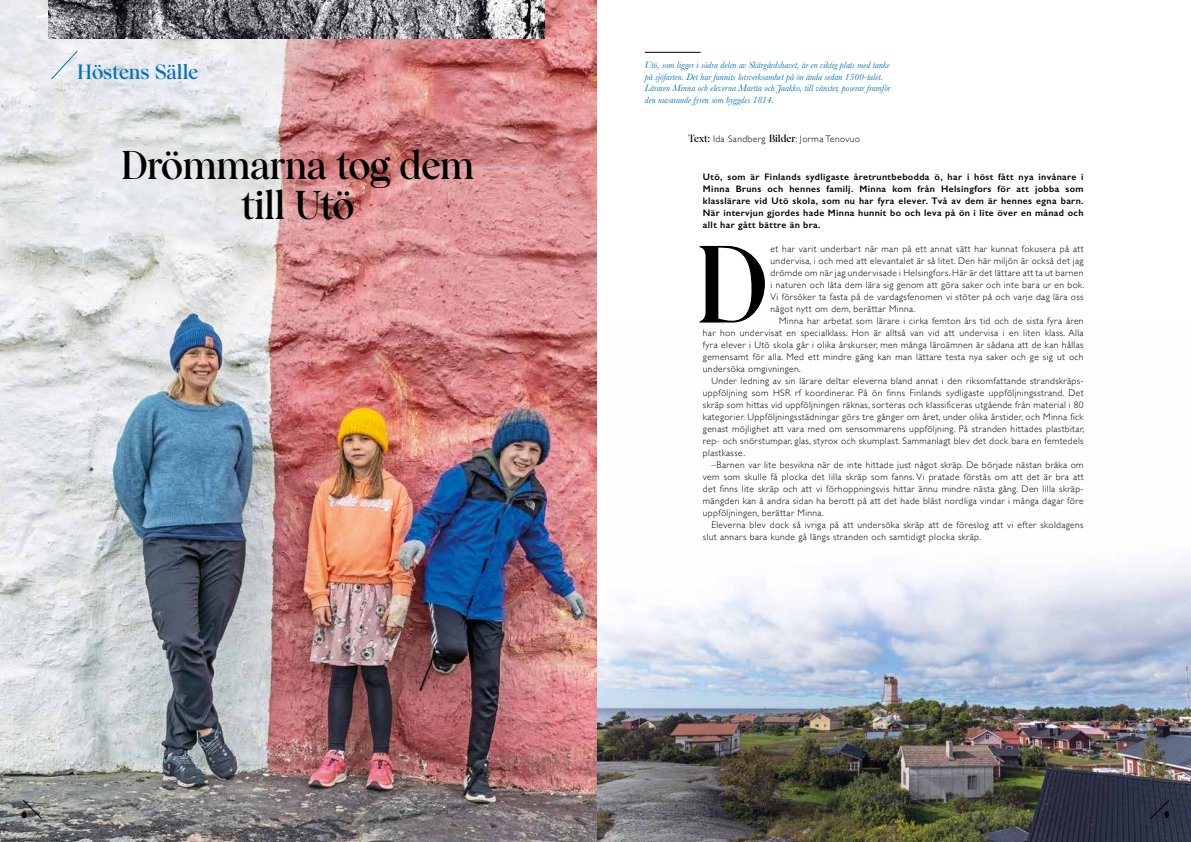
<style>
.page{position:relative;width:1191px;height:842px;background:#fff}
.page>*{position:absolute;margin:0;border:0;box-sizing:border-box;transform-origin:0 0}
.t1{font:600 39px/40.4px "Wulkan Display";letter-spacing:-.02em;color:#000;text-align:center}
.t2{font:600 20px "Wulkan Display";color:#0072bb}
.t3{font:300 9.5px/12px "Gill Sans";letter-spacing:.04em;color:#000;text-align:justify}
.t4{font:600 9.5px/12px "Gill Sans";letter-spacing:.04em;color:#000;text-align:justify}
.t5{font:italic 9.5px/11.4px "Baskerville";color:#0072bb}
.t6{font:900 9px "Serif Gothic Std";color:#000}
.s1{font-family:"Wulkan Display";font-weight:600;font-size:10px}
</style>
<div class="page">
<img style="left:597px;top:559px;width:594px;height:283px">
<img style="left:0;top:0;width:597px;height:842px">
<svg style="left:36px;top:7px;width:13px;height:13px"></svg>
<img style="left:49px;top:0;width:495px;height:39px">
<svg style="left:50px;top:50px;width:29px;height:31px"></svg>
<hr style="left:645px;top:52px;width:55px;height:1px;background:#000">
<svg style="left:699px;top:246px;width:66px;height:77px"></svg>
<svg style="left:22px;top:798px;width:21px;height:22px"></svg>
<svg style="left:1148px;top:799px;width:22px;height:21px"></svg>
<h2 class="t2" style="left:78px;top:60px;width:122px">Höstens Sälle</h2>
<p class="t5" style="left:645px;top:60px;width:247px">Utö, som ligger i södra delen av Skärgårdshavet, är en viktig plats med tanke på sjöfarten. Det har funnits lotsverksamhet på ön ända sedan 1500-talet.<br>Läraren Minna och eleverna Martta och Jaakko, till vänster, poserar framför den nuvarande fyren som byggdes 1814.</p>
<h1 class="t1" style="left:121px;top:146px;width:355px">Drömmarna tog dem till Utö</h1>
<p class="t3" style="left:688px;top:132px;width:173px"><span class="s1">Text:</span> Ida Sandberg <span class="s1">Bilder</span>: Jorma Tenovuo</p>
<p class="t4" style="left:703px;top:171px;width:382px">Utö, som är Finlands sydligaste åretruntbebodda ö, har i höst fått nya invånare i Minna Bruns och hennes familj. Minna kom från Helsingfors för att jobba som klasslärare vid Utö skola, som nu har fyra elever. Två av dem är hennes egna barn.<br>När intervjun gjordes hade Minna hunnit bo och leva på ön i lite över en månad och allt har gått bättre än bra.</p>
<p class="t3" style="left:770px;top:242px;width:315px">et har varit underbart när man på ett annat sätt har kunnat fokusera på att undervisa, i och med att elevantalet är så litet. Den här miljön är också det jag drömde om när jag undervisade i Helsingfors. Här är det lättare att ta ut barnen i naturen och låta dem lära sig genom att göra saker och inte bara ur en bok.<br>Vi försöker ta fasta på de vardagsfenomen vi stöter på och varje dag lära oss något nytt om dem, berättar Minna.</p>
<p class="t3" style="left:703px;top:314px;width:382px;text-indent:76px">Minna har arbetat som lärare i cirka femton års tid och de sista fyra åren har hon undervisat en specialklass. Hon är alltså van vid att undervisa i en liten klass. Alla fyra elever i Utö skola går i olika årskurser, men många läroämnen är sådana att de kan hållas gemensamt för alla. Med ett mindre gäng kan man lättare testa nya saker och ge sig ut och undersöka omgivningen.</p>
<p class="t3" style="left:703px;top:374px;width:383px;text-indent:9px">Under ledning av sin lärare deltar eleverna bland annat i den riksomfattande strandskräps&shy;uppföljning som HSR rf koordinerar. På ön finns Finlands sydligaste uppföljningsstrand. Det skräp som hittas vid uppföljningen räknas, sorteras och klassificeras utgående från material i 80 kategorier. Uppföljningsstädningar görs tre gånger om året, under olika årstider, och Minna fick genast möjlighet att vara med om sensommarens uppföljning. På stranden hittades plastbitar, rep- och snörstumpar, glas, styrox och skumplast. Sammanlagt blev det dock bara en femtedels plastkasse.</p>
<p class="t3" style="left:703px;top:458px;width:382px;text-indent:9px">–Barnen var lite besvikna när de inte hittade just något skräp. De började nästan bråka om vem som skulle få plocka det lilla skräp som fanns. Vi pratade förstås om att det är bra att det finns lite skräp och att vi förhoppningsvis hittar ännu mindre nästa gång. Den lilla skräp&shy;mängden kan å andra sidan ha berott på att det hade blåst nordliga vindar i många dagar före uppföljningen, berättar Minna.</p>
<p class="t3" style="left:703px;top:518px;width:382px;text-indent:9px">Eleverna blev dock så ivriga på att undersöka skräp att de föreslog att vi efter skoldagens slut annars bara kunde gå längs stranden och samtidigt plocka skräp.</p>
<p class="t6" style="left:21px;top:810px;width:7px">8</p>
<p class="t6" style="left:1164px;top:810px;width:7px">9</p>
</div>
